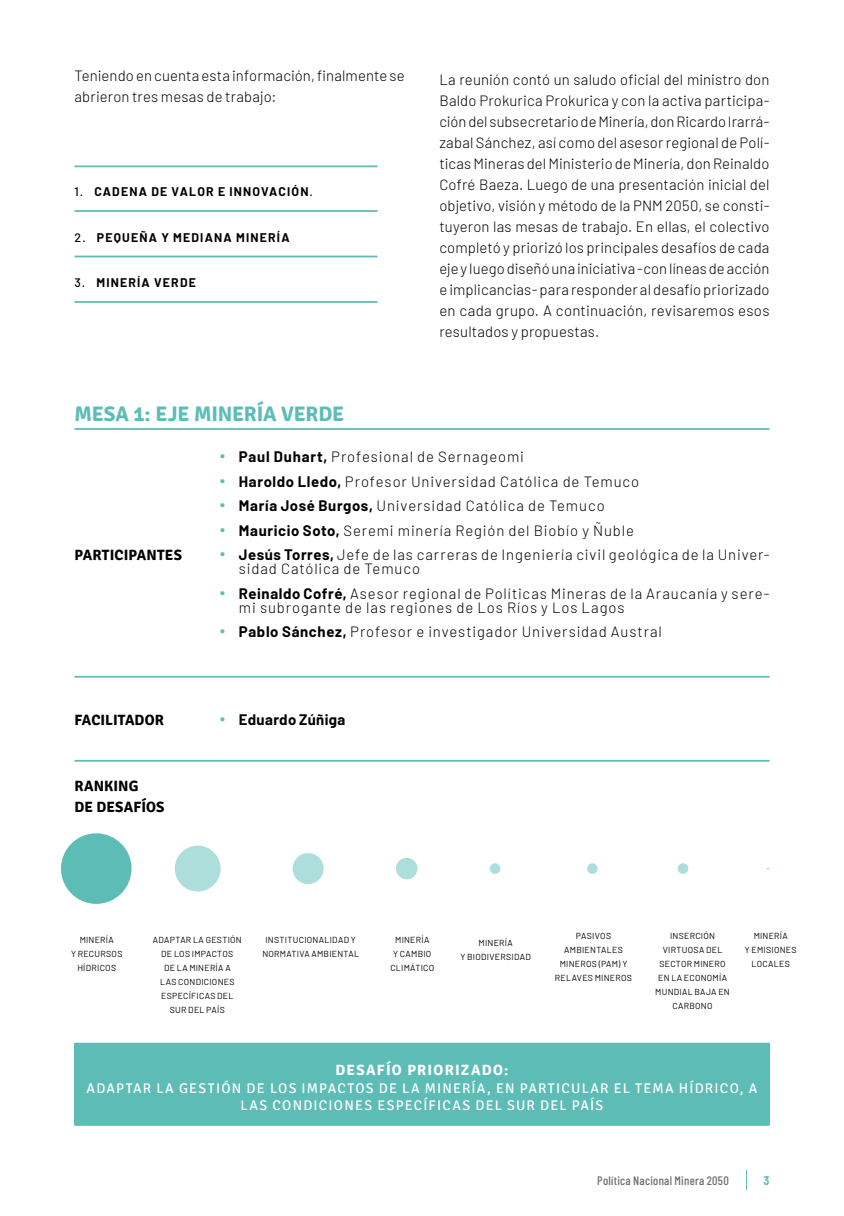
<style>
.page{position:relative;width:844px;height:1216px;background:#fff}
.page>*{position:absolute;margin:0;border:0;box-sizing:border-box;transform-origin:0 0}
.t1{font:700 21px "Signika";letter-spacing:-.01em;color:#5dbdb6}
.t2{font:300 14.88px/21px "Barlow";letter-spacing:.055em;color:#000}
.t3{font:300 14.88px/21px "Barlow";letter-spacing:.01em;color:#000}
.t4{font:700 14.88px/21px "Signika";letter-spacing:.01em;color:#000}
.t5{font:700 14.88px "Signika";letter-spacing:.085em;color:#fff}
.t6{font:700 14.88px "Barlow";letter-spacing:.025em;color:#000}
.t7{font:14px/17.5px "Signika";letter-spacing:.085em;color:#fff;text-align:center}
.t8{font:700 12.25px "Barlow";letter-spacing:.095em;color:#000}
.t9{font:500 12.25px "Barlow Condensed";letter-spacing:.025em;color:#706f6f}
.t10{font:700 semi-condensed 12.25px "Barlow";color:#5dbdb6}
.t11{font:8.75px/14px "Barlow";letter-spacing:.03em;color:#000;text-align:center}
.s1{font-weight:500}
.s2{font-family:"Apercu";font-weight:700;font-size:17.5px;color:#5dbdb6}
.s3{font-weight:700}
.s4{font-family:"Apercu";font-size:17.5px;color:#5dbdb6}
</style>
<div class="page">
<hr style="left:74px;top:165px;width:303px;height:2px;background:#5dbdb6">
<hr style="left:74px;top:210px;width:303px;height:2px;background:#5dbdb6">
<hr style="left:74px;top:256px;width:303px;height:1px;background:#5dbdb6">
<hr style="left:74px;top:301px;width:303px;height:2px;background:#5dbdb6">
<div style="left:74px;top:1043px;width:695px;height:81px;background:#5dbdb6"></div>
<hr style="left:74px;top:428px;width:145px;height:2px;background:#5dbdb6">
<hr style="left:219px;top:428px;width:550px;height:2px;background:#5dbdb6">
<hr style="left:74px;top:676px;width:145px;height:1px;background:#5dbdb6">
<hr style="left:219px;top:676px;width:550px;height:1px;background:#5dbdb6">
<hr style="left:74px;top:760px;width:145px;height:1px;background:#5dbdb6">
<hr style="left:219px;top:760px;width:550px;height:1px;background:#5dbdb6">
<hr style="left:74px;top:1042px;width:145px;height:2px;background:#5dbdb6">
<hr style="left:219px;top:1042px;width:550px;height:2px;background:#5dbdb6">
<hr style="left:74px;top:1124px;width:145px;height:1px;background:#5dbdb6">
<hr style="left:219px;top:1124px;width:550px;height:1px;background:#5dbdb6">
<div style="left:61px;top:833px;width:70px;height:70px;background:#5dbdb6;border-radius:50%"></div>
<div style="left:175px;top:845px;width:45px;height:46px;background:#aededb;border-radius:50%"></div>
<div style="left:396px;top:857px;width:21px;height:22px;background:#aededb;border-radius:50%"></div>
<div style="left:489px;top:863px;width:11px;height:10px;background:#aededb;border-radius:50%"></div>
<div style="left:587px;top:863px;width:10px;height:10px;background:#aededb;border-radius:50%"></div>
<div style="left:677px;top:863px;width:11px;height:10px;background:#aededb;border-radius:50%"></div>
<div style="left:292px;top:853px;width:31px;height:31px;background:#aededb;border-radius:50%"></div>
<p class="t3" style="left:74px;top:64px;width:331px">Teniendo en cuenta esta información, finalmente se abrieron tres mesas de trabajo:</p>
<p class="t8" style="left:74px;top:183px;width:240px"><span class="s1">1.</span> CADENA DE VALOR E INNOVACIÓN<span class="s1">.</span></p>
<p class="t8" style="left:74px;top:228px;width:216px"><span class="s1">2.</span> PEQUEÑA Y MEDIANA MINERÍA</p>
<p class="t8" style="left:74px;top:274px;width:123px"><span class="s1">3.</span> MINERÍA VERDE</p>
<h1 class="t1" style="left:74px;top:401px;width:271px">MESA 1: EJE MINERÍA VERDE</h1>
<p class="t2" style="left:439px;top:68px;width:331px;text-align:justify">La reunión contó un saludo oficial del ministro don Baldo Prokurica Prokurica y con la activa participa&shy;ción del subsecretario de Minería, don Ricardo Irarrá&shy;zabal Sánchez, así como del asesor regional de Polí&shy;ticas Mineras del Ministerio de Minería, don Reinaldo Cofré Baeza. Luego de una presentación inicial del objetivo, visión y método de la PNM 2050, se consti&shy;tuyeron las mesas de trabajo. En ellas, el colectivo completó y priorizó los principales desafíos de cada eje y luego diseñó una iniciativa -con líneas de acción e implicancias- para responder al desafío priorizado en cada grupo. A continuación, revisaremos esos resultados y propuestas.</p>
<p class="t4" style="left:74px;top:545px;width:109px">PARTICIPANTES</p>
<p class="t2" style="left:219px;top:445px;width:306px"><span class="s2">•</span> <span class="s3">Paul Duhart,</span> Profesional de Sernageomi</p>
<p class="t2" style="left:219px;top:470px;width:421px"><span class="s2">•</span> <span class="s3">Haroldo Lledo,</span> Profesor Universidad Católica de Temuco</p>
<p class="t2" style="left:219px;top:494px;width:387px"><span class="s2">•</span> <span class="s3">María José Burgos,</span> Universidad Católica de Temuco</p>
<p class="t2" style="left:219px;top:519px;width:416px"><span class="s2">•</span> <span class="s3">Mauricio Soto,</span> Seremi minería Región del Biobío y Ñuble</p>
<p class="t2" style="left:239px;top:547px;width:532px;line-height:14px;text-indent:-20px"><span class="s2">•</span> <span class="s3">Jesús Torres,</span> Jefe de las carreras de Ingeniería civil geológica de la Univer&shy;sidad Católica de Temuco</p>
<p class="t2" style="left:239px;top:585px;width:532px;line-height:14px;text-indent:-20px"><span class="s2">•</span> <span class="s3">Reinaldo Cofré,</span> Asesor regional de Políticas Mineras de la Araucanía y sere&shy;mi subrogante de las regiones de Los Ríos y Los Lagos</p>
<p class="t2" style="left:219px;top:620px;width:444px"><span class="s2">•</span> <span class="s3">Pablo Sánchez,</span> Profesor e investigador Universidad Austral</p>
<p class="t4" style="left:74px;top:709px;width:91px">FACILITADOR</p>
<p class="t6" style="left:219px;top:708px;width:128px"><span class="s4">•</span> Eduardo Zúñiga</p>
<p class="t4" style="left:74px;top:776px;width:91px">RANKING<br>DE DESAFÍOS</p>
<p class="t11" style="left:71px;top:932px;width:53px">MINERÍA<br>Y RECURSOS<br>HÍDRICOS</p>
<p class="t11" style="left:153px;top:932px;width:90px">ADAPTAR LA GESTIÓN<br>DE LOS IMPACTOS<br>DE LA MINERÍA A<br>LAS CONDICIONES<br>ESPECÍFICAS DEL<br>SUR DEL PAÍS</p>
<p class="t11" style="left:655px;top:928px;width:76px">INSERCIÓN<br>VIRTUOSA DEL<br>SECTOR MINERO<br>EN LA ECONOMÍA<br>MUNDIAL BAJA EN<br>CARBONO</p>
<p class="t11" style="left:744px;top:928px;width:53px">MINERÍA<br>Y EMISIONES<br>LOCALES</p>
<p class="t11" style="left:262px;top:932px;width:98px">INSTITUCIONALIDAD Y<br>NORMATIVA AMBIENTAL</p>
<p class="t11" style="left:390px;top:932px;width:45px">MINERÍA<br>Y CAMBIO<br>CLIMÁTICO</p>
<p class="t11" style="left:460px;top:935px;width:72px">MINERÍA<br>Y BIODIVERSIDAD</p>
<p class="t11" style="left:555px;top:928px;width:79px">PASIVOS<br>AMBIENTALES<br>MINEROS (PAM) Y<br>RELAVES MINEROS</p>
<p class="t5" style="left:335px;top:1061px;width:175px">DESAFÍO PRIORIZADO:</p>
<p class="t7" style="left:87px;top:1079px;width:672px">ADAPTAR LA GESTIÓN DE LOS IMPACTOS DE LA MINERÍA, EN PARTICULAR EL TEMA HÍDRICO, A<br>LAS CONDICIONES ESPECÍFICAS DEL SUR DEL PAÍS</p>
<p class="t9" style="left:597px;top:1171px;width:133px">Política Nacional Minera 2050</p>
<p class="t10" style="left:763px;top:1171px;width:7px">3</p>
</div>
